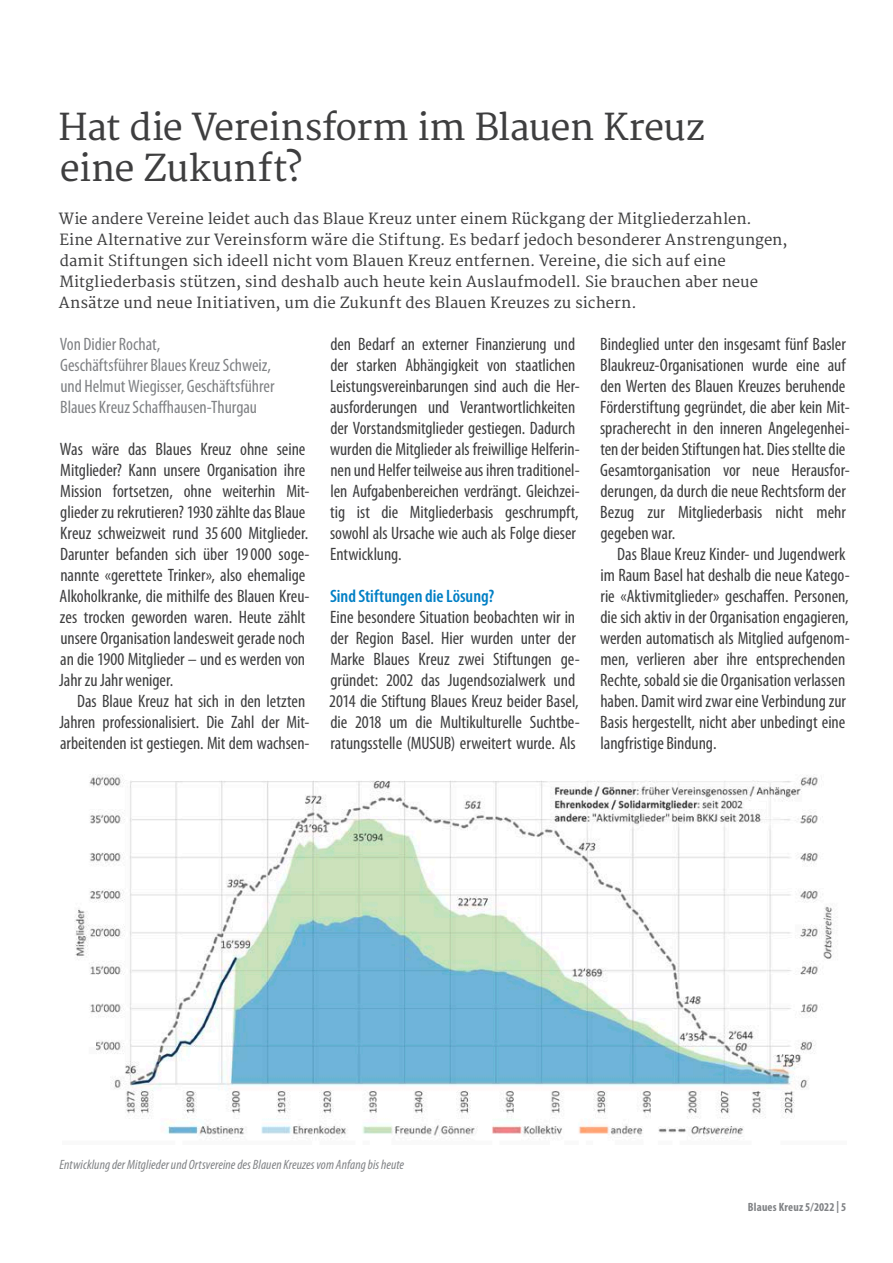
<style>
.page{position:relative;width:893px;height:1263px;background:#fff}
.page>*{position:absolute;margin:0;border:0;box-sizing:border-box;transform-origin:0 0}
.t1{font:36px/40.5px "Merriweather";letter-spacing:-.02em;color:#3e3e3f}
.t2{font:condensed 18px/21px "Myriad Pro";letter-spacing:-.005em;color:#3e3e3f}
.t3{font:condensed 18px/21px "Myriad Pro";color:#808285}
.t4{font:600 condensed 18px "Myriad Pro";color:#007fc5}
.t5{font:15px/21px "Merriweather";color:#3e3e3f}
.t6{font:italic condensed 13.5px "Myriad Pro";letter-spacing:.005em;color:#808285}
.t7{font:700 condensed 12px "Myriad Pro";letter-spacing:.015em;color:#808285}
</style>
<div class="page">
<img style="left:74px;top:775px;width:759px;height:364px">
<h1 class="t1" style="left:58px;top:109px;width:648px">Hat die Vereinsform im Blauen Kreuz eine Zukunft?</h1>
<p class="t5" style="left:59px;top:209px;width:730px">Wie andere Vereine leidet auch das Blaue Kreuz unter einem Rückgang der Mitgliederzahlen.<br>Eine Alternative zur Vereinsform wäre die Stiftung. Es bedarf jedoch besonderer Anstrengungen, damit Stiftungen sich ideell nicht vom Blauen Kreuz entfernen. Vereine, die sich auf eine Mitgliederbasis stützen, sind deshalb auch heute kein Auslaufmodell. Sie brauchen aber neue Ansätze und neue Initiativen, um die Zukunft des Blauen Kreuzes zu sichern.</p>
<p class="t3" style="left:60px;top:334px;width:216px">Von Didier Rochat,<br>Geschäftsführer Blaues Kreuz Schweiz, und Helmut Wiegisser, Geschäftsführer Blaues Kreuz Schaffhausen-Thurgau</p>
<p class="t2" style="left:59px;top:439px;width:252px">Was wäre das Blaues Kreuz ohne seine Mitglieder? Kann unsere Organisation ihre Mission fortsetzen, ohne weiterhin Mit&shy;glieder zu rekrutieren? 1930 zählte das Blaue Kreuz schweizweit rund 35600 Mitglieder.<br>Darunter befanden sich über 19000 soge&shy;nannte «gerettete Trinker», also ehemalige Alkoholkranke, die mithilfe des Blauen Kreu&shy;zes trocken geworden waren. Heute zählt unsere Organisation landesweit gerade noch an die 1900 Mitglieder – und es werden von Jahr zu Jahr weniger.</p>
<p class="t2" style="left:59px;top:691px;width:252px;text-indent:18px">Das Blaue Kreuz hat sich in den letzten<br>Jahren professionalisiert. Die Zahl der Mit-- arbeitenden ist gestiegen. Mit dem wachsen-</p>
<p class="t2" style="left:330px;top:334px;width:251px">den Bedarf an externer Finanzierung und der starken Abhängigkeit von staatlichen Leistungsvereinbarungen sind auch die Her&shy;ausforderungen und Verantwortlichkeiten der Vorstandsmitglieder gestiegen. Dadurch wurden die Mitglieder als freiwillige Helferin&shy;nen und Helfer teilweise aus ihren traditionel&shy;len Aufgabenbereichen verdrängt. Gleichzei&shy;tig ist die Mitgliederbasis geschrumpft, sowohl als Ursache wie auch als Folge dieser Entwicklung.</p>
<p class="t4" style="left:330px;top:586px;width:166px">Sind Stiftungen die Lösung?</p>
<p class="t2" style="left:329px;top:607px;width:252px">Eine besondere Situation beobachten wir in der Region Basel. Hier wurden unter der Marke Blaues Kreuz zwei Stiftungen ge&shy;gründet: 2002 das Jugendsozialwerk und 2014 die Stiftung Blaues Kreuz beider Basel, die 2018 um die Multikulturelle Suchtbe&shy;ratungsstelle (MUSUB) erweitert wurde. Als</p>
<p class="t2" style="left:600px;top:334px;width:251px">Bindeglied unter den insgesamt fünf Basler Blaukreuz-Organisationen wurde eine auf den Werten des Blauen Kreuzes beruhende Förderstiftung gegründet, die aber kein Mit&shy;spracherecht in den inneren Angelegenhei&shy;ten der beiden Stiftungen hat. Dies stellte die Gesamtorganisation vor neue Herausfor&shy;derungen, da durch die neue Rechtsform der Bezug zur Mitgliederbasis nicht mehr gegeben war.</p>
<p class="t2" style="left:600px;top:544px;width:251px;text-indent:17px">Das Blaue Kreuz Kinder- und Jugendwerk im Raum Basel hat deshalb die neue Katego&shy;rie «Aktivmitglieder» geschaffen. Personen, die sich aktiv in der Organisation engagieren, werden automatisch als Mitglied aufgenom&shy;men, verlieren aber ihre entsprechenden Rechte, sobald sie die Organisation verlassen haben. Damit wird zwar eine Verbindung zur Basis hergestellt, nicht aber unbedingt eine langfristige Bindung.</p>
<p class="t6" style="left:60px;top:1157px;width:346px">Entwicklung der Mitglieder und Ortsvereine des Blauen Kreuzes vom Anfang bis heute</p>
<p class="t7" style="left:748px;top:1200px;width:100px">Blaues Kreuz 5/2022 | 5</p>
</div>
